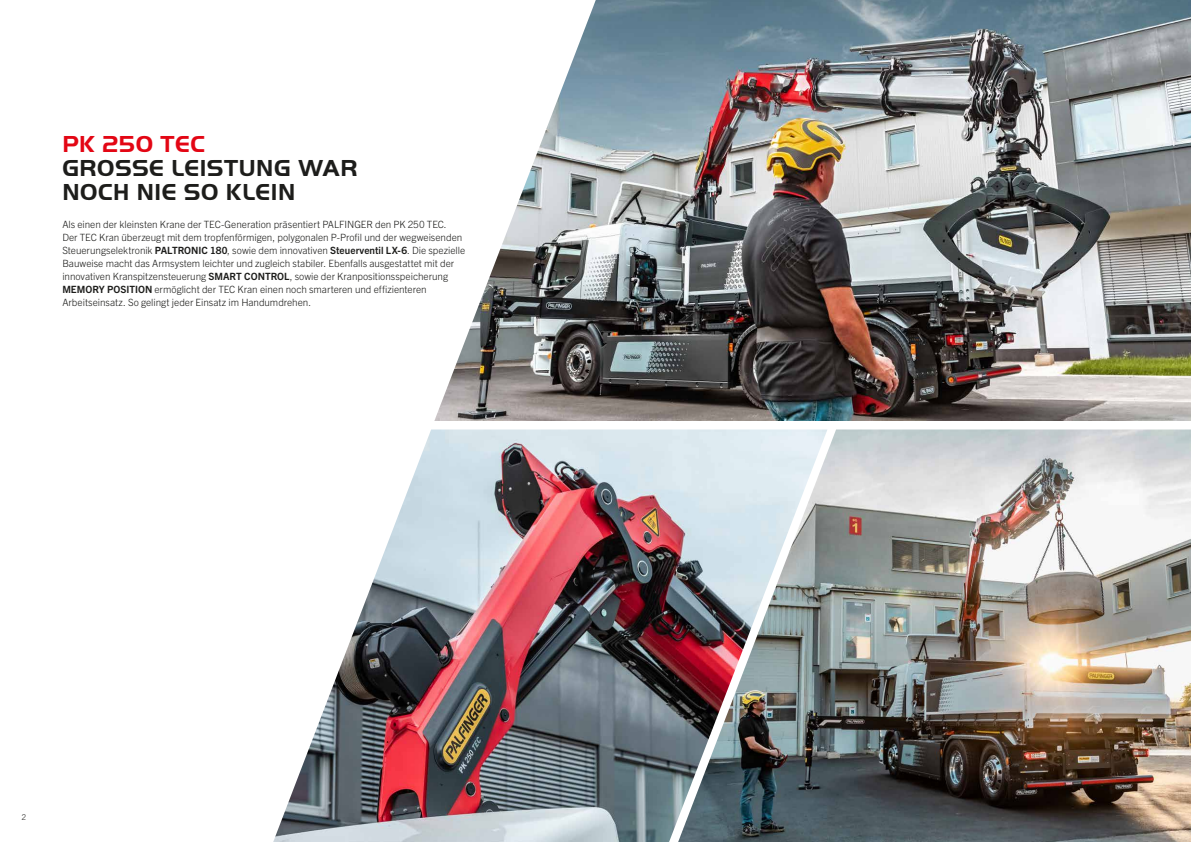
<style>
.page{position:relative;width:1191px;height:842px;background:#fff}
.page>*{position:absolute;margin:0;border:0;box-sizing:border-box;transform-origin:0 0}
.t1{font:700 24px/24px "Palfinger Handel Gothic";letter-spacing:.02em;color:#1d1d1b}
.t2{font:700 24px "Palfinger Handel Gothic";letter-spacing:.025em;color:#e30614}
.t3{font:300 10px/13px "Trade Gothic Next LT Pro";letter-spacing:-.005em;color:#1d1d1b}
.t4{font:300 8px "Trade Gothic Next LT Pro";color:#1d1d1b}
.s1{font-weight:700}
</style>
<div class="page">
<img style="left:434px;top:0;width:757px;height:421px">
<img style="left:273px;top:429px;width:405px;height:413px">
<img style="left:678px;top:429px;width:513px;height:413px">
<h1 class="t2" style="left:62px;top:131px;width:144px">PK 250 TEC</h1>
<h1 class="t1" style="left:62px;top:156px;width:297px">GROSSE LEISTUNG WAR<br>NOCH NIE SO KLEIN</h1>
<p class="t3" style="left:62px;top:217px;width:404px">Als einen der kleinsten Krane der TEC-Generation präsentiert PALFINGER den PK 250 TEC.<br>Der TEC Kran überzeugt mit dem tropfenförmigen, polygonalen P-Profil und der wegweisenden Steuerungselektronik <span class="s1">PALTRONIC 180</span>, sowie dem innovativen <span class="s1">Steuerventil LX-6</span>. Die spezielle Bauweise macht das Armsystem leichter und zugleich stabiler. Ebenfalls ausgestattet mit der innovativen Kranspitzensteuerung <span class="s1">SMART CONTROL</span>, sowie der Kranpositionsspeicherung <span class="s1">MEMORY POSITION</span> ermöglicht der TEC Kran einen noch smarteren und effizienteren Arbeitseinsatz. So gelingt jeder Einsatz im Handumdrehen.</p>
<p class="t4" style="left:22px;top:812px;width:6px">2</p>
</div>
